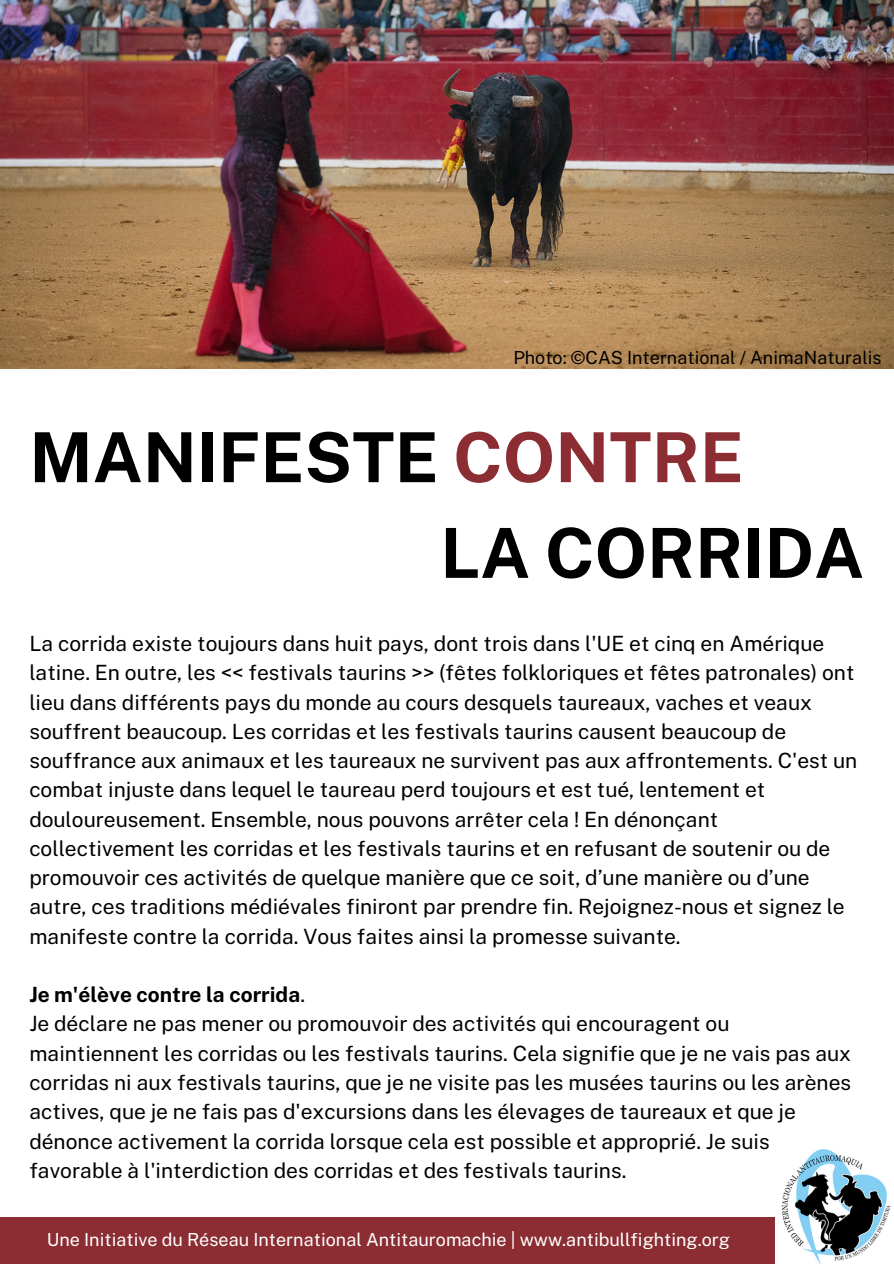
<style>
.page{position:relative;width:894px;height:1264px;background:#fff}
.page>*{position:absolute;margin:0;border:0;box-sizing:border-box;transform-origin:0 0}
.t1{font:700 69px/95.7px "Public Sans";color:#000}
.t2{font:21px/29.2px "Public Sans";color:#000}
.t3{font:18px "Public Sans";color:#fff}
.t4{font:18px "Public Sans";color:#000}
.s1{color:#8b2d32}
.s2{font-weight:700}
</style>
<div class="page">
<img style="left:0;top:0;width:893px;height:368px">
<div style="left:0;top:1217px;width:893px;height:46px;background:#8b2d32"></div>
<img style="left:775px;top:1149px;width:118px;height:114px">
<h2 class="t4" style="left:513px;top:346px;width:369px">Photo: ©CAS International / AnimaNaturalis</h2>
<p class="t1" style="left:440px;top:409px;width:425px;text-indent:-411px">MANIFESTE <span class="s1">CONTRE<br></span>LA CORRIDA</p>
<h1 class="t2" style="left:29px;top:628px;width:829px">La corrida existe toujours dans huit pays, dont trois dans l'UE et cinq en Amérique latine. En outre, les &lt;&lt; festivals taurins &gt;&gt; (fêtes folkloriques et fêtes patronales) ont lieu dans différents pays du monde au cours desquels taureaux, vaches et veaux souffrent beaucoup. Les corridas et les festivals taurins causent beaucoup de souffrance aux animaux et les taureaux ne survivent pas aux affrontements. C'est un combat injuste dans lequel le taureau perd toujours et est tué, lentement et douloureusement. Ensemble, nous pouvons arrêter cela ! En dénonçant collectivement les corridas et les festivals taurins et en refusant de soutenir ou de promouvoir ces activités de quelque manière que ce soit, d’une manière ou d’une autre, ces traditions médiévales finiront par prendre fin. Rejoignez-nous et signez le manifeste contre la corrida. Vous faites ainsi la promesse suivante.</h1>
<h2 class="t2" style="left:29px;top:979px;width:823px"><span class="s2">Je m'élève contre la corrida</span>.<br>Je déclare ne pas mener ou promouvoir des activités qui encouragent ou maintiennent les corridas ou les festivals taurins. Cela signifie que je ne vais pas aux corridas ni aux festivals taurins, que je ne visite pas les musées taurins ou les arènes actives, que je ne fais pas d'excursions dans les élevages de taureaux et que je dénonce activement la corrida lorsque cela est possible et approprié. Je suis favorable à l'interdiction des corridas et des festivals taurins.</h2>
<p class="t3" style="left:47px;top:1228px;width:684px">Une Initiative du Réseau International Antitauromachie | www.antibullfighting.org</p>
</div>
